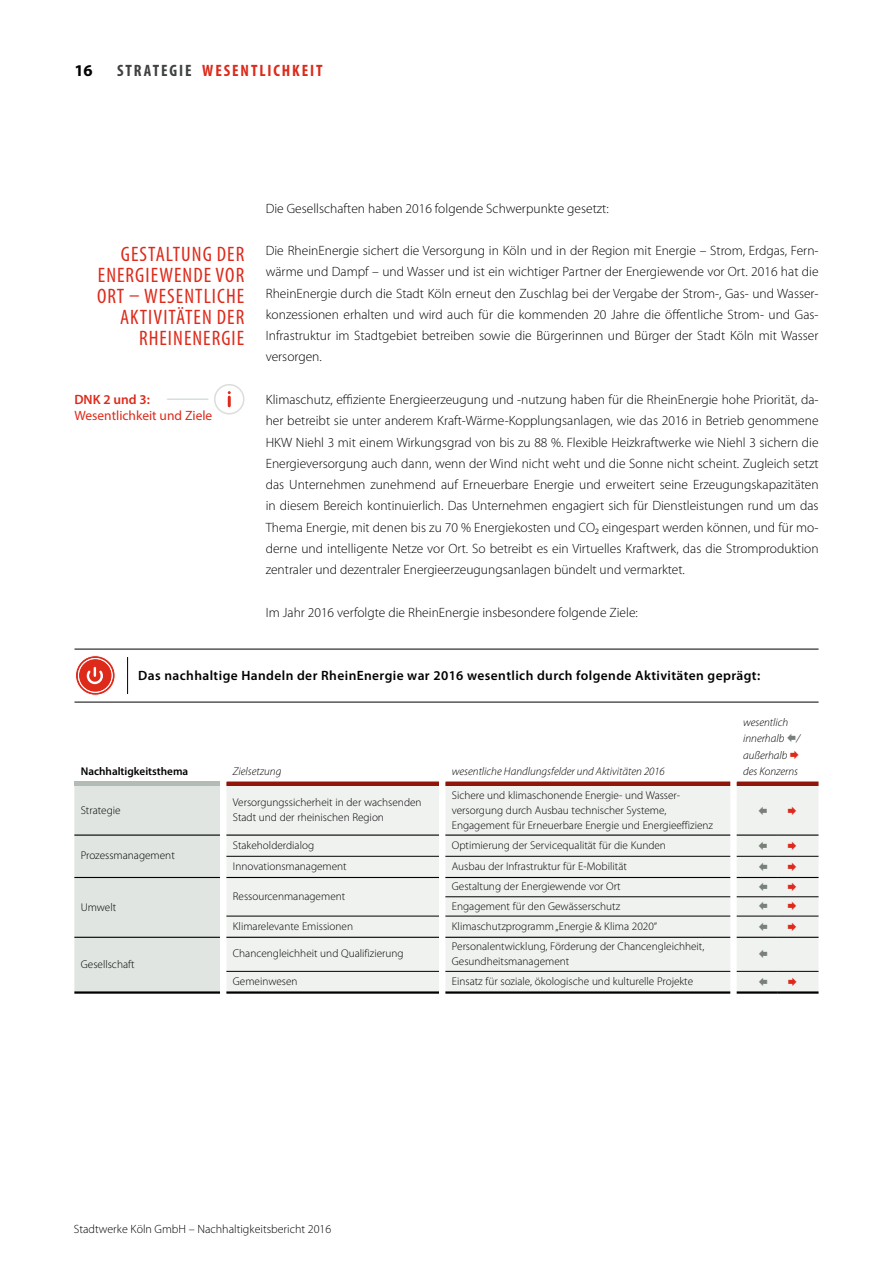
<style>
.page{position:relative;width:893px;height:1263px;background:#fff}
.page>*{position:absolute;margin:0;border:0;box-sizing:border-box;transform-origin:0 0}
.t1{font:condensed 21px/21px "Myriad Pro";letter-spacing:.05em;color:#dd2a1b;text-align:right}
.t2{font:700 condensed 16.5px "Myriad Pro";letter-spacing:.115em;color:#dd2a1b}
.t3{font:700 16.5px "Myriad Pro";color:#000}
.t4{font:300 13.5px/21.3px "Myriad Pro";color:#000;text-align:justify}
.t5{font:600 13.5px "Myriad Pro";letter-spacing:.03em;color:#000}
.t6{font:13.5px "Myriad Pro";color:#dd2a1b}
.t7{font:600 13.5px "Myriad Pro";color:#dd2a1b}
.t8{font:300 12px "Myriad Pro";color:#000}
.t9{font:300 11.25px/15px "Myriad Pro";color:#000}
.t10{font:italic 300 11.25px/16.5px "Myriad Pro";color:#000}
.t11{font:600 11.25px "Myriad Pro";color:#000}
.s1{color:#3e423e}
</style>
<div class="page">
<hr style="left:167px;top:398px;width:41px;height:2px;background:#d8dfda">
<div style="left:214px;top:384px;width:30px;height:30px;border:2px solid #d8dfda;border-radius:50%"></div>
<svg style="left:228px;top:391px;width:3px;height:15px"></svg>
<div style="left:74px;top:781px;width:146px;height:5px;background:#b2bcb4"></div>
<svg style="left:226px;top:781px;width:592px;height:5px;background:#9c3226"></svg>
<div style="left:74px;top:786px;width:146px;height:205px;background:#e0e5e1"></div>
<div style="left:226px;top:786px;width:592px;height:206px;background:#f0f2f0"></div>
<hr style="left:74px;top:834px;width:146px;height:2px;background:#000">
<hr style="left:74px;top:877px;width:146px;height:1px;background:#000">
<hr style="left:74px;top:937px;width:146px;height:1px;background:#000">
<hr style="left:226px;top:834px;width:213px;height:2px;background:#000">
<hr style="left:445px;top:834px;width:285px;height:2px;background:#000">
<hr style="left:737px;top:834px;width:40px;height:2px;background:#000">
<hr style="left:777px;top:834px;width:41px;height:2px;background:#000">
<hr style="left:226px;top:877px;width:213px;height:1px;background:#000">
<hr style="left:445px;top:877px;width:285px;height:1px;background:#000">
<hr style="left:737px;top:877px;width:40px;height:1px;background:#000">
<hr style="left:777px;top:877px;width:41px;height:1px;background:#000">
<hr style="left:226px;top:937px;width:213px;height:1px;background:#000">
<hr style="left:445px;top:937px;width:285px;height:1px;background:#000">
<hr style="left:737px;top:937px;width:40px;height:1px;background:#000">
<hr style="left:777px;top:937px;width:41px;height:1px;background:#000">
<hr style="left:445px;top:856px;width:285px;height:1px;background:#000">
<hr style="left:737px;top:856px;width:40px;height:1px;background:#000">
<hr style="left:777px;top:856px;width:41px;height:1px;background:#000">
<hr style="left:445px;top:896px;width:285px;height:1px;background:#000">
<hr style="left:737px;top:896px;width:40px;height:1px;background:#000">
<hr style="left:777px;top:896px;width:41px;height:1px;background:#000">
<hr style="left:445px;top:916px;width:285px;height:1px;background:#000">
<hr style="left:737px;top:916px;width:40px;height:1px;background:#000">
<hr style="left:777px;top:916px;width:41px;height:1px;background:#000">
<hr style="left:226px;top:856px;width:213px;height:1px;background:#000">
<hr style="left:226px;top:916px;width:213px;height:1px;background:#000">
<hr style="left:226px;top:991px;width:213px;height:3px;background:#000">
<hr style="left:445px;top:991px;width:285px;height:3px;background:#000">
<hr style="left:737px;top:991px;width:40px;height:3px;background:#000">
<hr style="left:777px;top:991px;width:41px;height:3px;background:#000">
<hr style="left:74px;top:991px;width:146px;height:3px;background:#000">
<hr style="left:226px;top:971px;width:213px;height:1px;background:#000">
<hr style="left:445px;top:971px;width:285px;height:1px;background:#000">
<hr style="left:737px;top:971px;width:40px;height:1px;background:#000">
<hr style="left:777px;top:971px;width:41px;height:1px;background:#000">
<hr style="left:74px;top:649px;width:745px;height:1px;background:#000">
<hr style="left:74px;top:702px;width:745px;height:1px;background:#000">
<hr style="left:127px;top:657px;width:1px;height:37px;background:#000">
<svg style="left:75px;top:655px;width:40px;height:40px"></svg>
<svg style="left:759px;top:806px;width:8px;height:8px"></svg>
<svg style="left:788px;top:806px;width:8px;height:8px"></svg>
<svg style="left:759px;top:841px;width:8px;height:9px"></svg>
<svg style="left:788px;top:841px;width:8px;height:9px"></svg>
<svg style="left:759px;top:863px;width:8px;height:8px"></svg>
<svg style="left:788px;top:863px;width:8px;height:8px"></svg>
<svg style="left:759px;top:883px;width:8px;height:8px"></svg>
<svg style="left:788px;top:883px;width:8px;height:8px"></svg>
<svg style="left:759px;top:902px;width:8px;height:8px"></svg>
<svg style="left:788px;top:902px;width:8px;height:8px"></svg>
<svg style="left:759px;top:922px;width:8px;height:9px"></svg>
<svg style="left:788px;top:922px;width:8px;height:9px"></svg>
<svg style="left:759px;top:950px;width:8px;height:8px"></svg>
<svg style="left:759px;top:978px;width:8px;height:8px"></svg>
<svg style="left:788px;top:978px;width:8px;height:8px"></svg>
<p class="t3" style="left:74px;top:60px;width:20px">16</p>
<p class="t2" style="left:117px;top:60px;width:207px"><span class="s1">STRATEGIE</span> WESENTLICHKEIT</p>
<h1 class="t1" style="left:97px;top:243px;width:149px">GESTALTUNG DER<br>ENERGIEWENDE VOR<br>ORT – WESENTLICHE<br>AKTIVITÄTEN DER<br>RHEINENERGIE</h1>
<p class="t7" style="left:74px;top:391px;width:77px">DNK 2 und 3:</p>
<p class="t6" style="left:74px;top:408px;width:139px">Wesentlichkeit und Ziele</p>
<p class="t4" style="left:266px;top:197px;width:345px">Die Gesellschaften haben 2016 folgende Schwerpunkte gesetzt:</p>
<p class="t4" style="left:266px;top:240px;width:554px">Die RheinEnergie sichert die Versorgung in Köln und in der Region mit Energie – Strom, Erdgas, Fern&shy;wärme und Dampf – und Wasser und ist ein wichtiger Partner der Energiewende vor Ort. 2016 hat die RheinEnergie durch die Stadt Köln erneut den Zuschlag bei der Vergabe der Strom-, Gas- und Wasser&shy;konzessionen erhalten und wird auch für die kommenden 20 Jahre die öffentliche Strom- und Gas-Infrastruktur im Stadtgebiet betreiben sowie die Bürgerinnen und Bürger der Stadt Köln mit Wasser versorgen.</p>
<p class="t4" style="left:266px;top:389px;width:554px">Klimaschutz, effiziente Energieerzeugung und -nutzung haben für die RheinEnergie hohe Priorität, da&shy;her betreibt sie unter anderem Kraft-Wärme-Kopplungsanlagen, wie das 2016 in Betrieb genommene HKW Niehl 3 mit einem Wirkungsgrad von bis zu 88 %. Flexible Heizkraftwerke wie Niehl 3 sichern die Energieversorgung auch dann, wenn der Wind nicht weht und die Sonne nicht scheint. Zugleich setzt das Unternehmen zunehmend auf Erneuerbare Energie und erweitert seine Erzeugungskapazitäten in diesem Bereich kontinuierlich. Das Unternehmen engagiert sich für Dienstleistungen rund um das Thema Energie, mit denen bis zu 70 % Energiekosten und CO₂ eingespart werden können, und für mo&shy;derne und intelligente Netze vor Ort. So betreibt es ein Virtuelles Kraftwerk, das die Stromproduktion zentraler und dezentraler Energieerzeugungsanlagen bündelt und vermarktet.</p>
<p class="t4" style="left:266px;top:601px;width:374px">Im Jahr 2016 verfolgte die RheinEnergie insbesondere folgende Ziele:</p>
<p class="t5" style="left:138px;top:667px;width:623px">Das nachhaltige Handeln der RheinEnergie war 2016 wesentlich durch folgende Aktivitäten geprägt:</p>
<p class="t11" style="left:81px;top:764px;width:109px">Nachhaltigkeitsthema</p>
<p class="t10" style="left:233px;top:763px;width:50px">Zielsetzung</p>
<p class="t10" style="left:452px;top:763px;width:215px">wesentliche Handlungsfelder und Aktivitäten 2016</p>
<p class="t9" style="left:81px;top:802px;width:41px">Strategie</p>
<p class="t9" style="left:233px;top:795px;width:190px">Versorgungssicherheit in der wachsenden<br>Stadt und der rheinischen Region</p>
<p class="t9" style="left:452px;top:787px;width:263px">Sichere und klimaschonende Energie- und Wasser&shy;versorgung durch Ausbau technischer Systeme,<br>Engagement für Erneuerbare Energie und Energieeffizienz</p>
<p class="t9" style="left:81px;top:848px;width:96px">Prozessmanagement</p>
<p class="t9" style="left:233px;top:837px;width:83px">Stakeholderdialog</p>
<p class="t9" style="left:452px;top:837px;width:216px">Optimierung der Servicequalität für die Kunden</p>
<p class="t9" style="left:233px;top:859px;width:115px">Innovationsmanagement</p>
<p class="t9" style="left:452px;top:859px;width:177px">Ausbau der Infrastruktur für E-Mobilität</p>
<p class="t9" style="left:81px;top:899px;width:37px">Umwelt</p>
<p class="t9" style="left:81px;top:957px;width:55px">Gesellschaft</p>
<p class="t9" style="left:233px;top:888px;width:114px">Ressourcenmanagement</p>
<p class="t9" style="left:452px;top:877px;width:170px;line-height:19.4px">Gestaltung der Energiewende vor Ort<br>Engagement für den Gewässerschutz</p>
<p class="t9" style="left:233px;top:918px;width:122px">Klimarelevante Emissionen</p>
<p class="t9" style="left:452px;top:918px;width:207px">Klimaschutzprogramm „Energie &amp; Klima 2020“</p>
<p class="t9" style="left:233px;top:946px;width:172px">Chancengleichheit und Qualifizierung</p>
<p class="t9" style="left:452px;top:938px;width:254px">Personalentwicklung, Förderung der Chancengleichheit,<br>Gesundheitsmanagement</p>
<p class="t9" style="left:233px;top:974px;width:66px">Gemeinwesen</p>
<p class="t9" style="left:452px;top:974px;width:243px">Einsatz für soziale, ökologische und kulturelle Projekte</p>
<p class="t10" style="left:743px;top:713px;width:59px">wesentlich innerhalb / außerhalb des Konzerns</p>
<p class="t8" style="left:74px;top:1222px;width:259px">Stadtwerke Köln GmbH – Nachhaltigkeitsbericht 2016</p>
</div>
